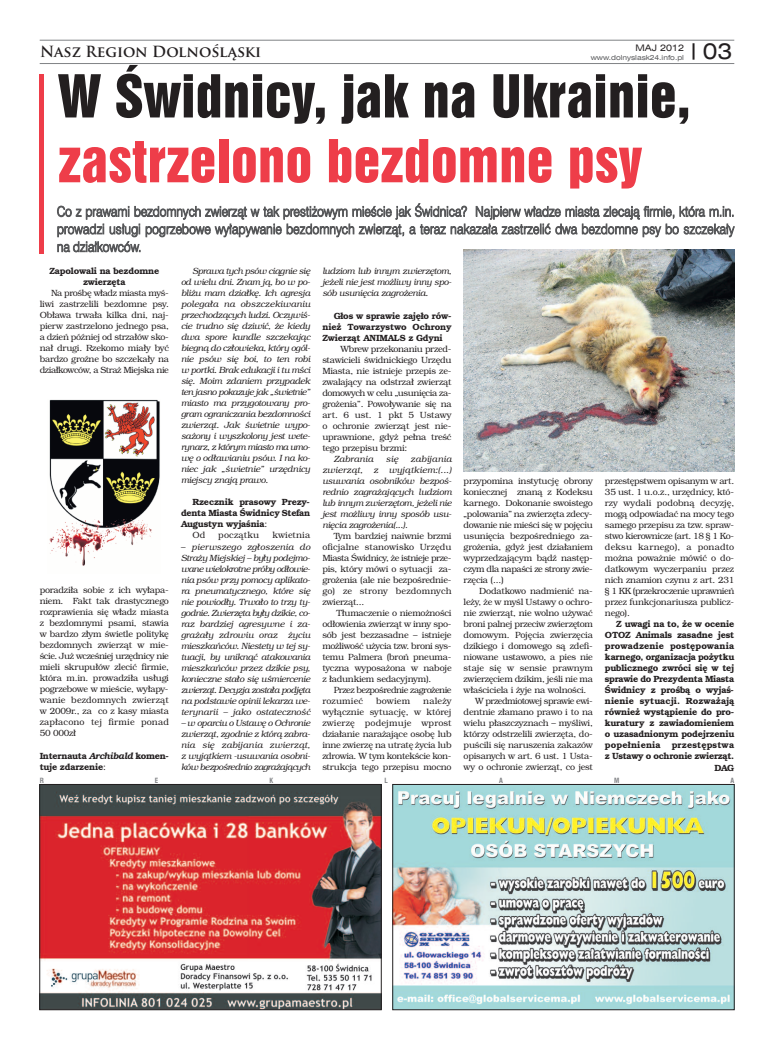
<style>
.page{position:relative;width:774px;height:1049px;background:#fff}
.page>*{position:absolute;margin:0;border:0;box-sizing:border-box;transform-origin:0 0}
.t1{font:54px "Swis 921 EU";letter-spacing:.01em;color:#231f20}
.t2{font:54px "Swis 921 EU";letter-spacing:.01em;color:#ee3d49}
.t3{font:22px "Swis 721 Ex EU";color:#231f20}
.t4{font:700 15px "Trajan Pro";color:#231f20}
.t5{font:13.8px/17.6px "Swis 721 Lt EU";letter-spacing:.005em;color:#57585a;text-align:justify;scale:.87 1}
.t6{font:9px/11px "Te X Gyre Bonum";letter-spacing:-.025em;color:#231f20;text-align:justify}
.t7{font:italic 9px/11px "Te X Gyre Bonum";letter-spacing:-.025em;color:#231f20;text-align:justify}
.t8{font:700 9px/11px "Te X Gyre Bonum";letter-spacing:-.025em;color:#231f20;text-align:center}
.t9{font:9px/11px "Te X Gyre Bonum";letter-spacing:-.055em;color:#231f20}
.t10{font:9px "Te X Gyre Bonum";color:#231f20}
.t11{font:9px "Te X Gyre Bonum";letter-spacing:.015em;color:#231f20}
.t12{font:italic 9px "Te X Gyre Bonum";letter-spacing:.015em;color:#231f20}
.t13{font:9px "Swis 721 Ex EU";color:#231f20}
.t14{font:7px "Swis 721 Ex EU";color:#57585a}
.t15{font:700 7px "Swis 721 Cn EU";color:#808285}
.s1{font-style:italic}
.s2{font-weight:400}
.s3{font-style:normal}
</style>
<div class="page">
<hr style="left:40px;top:63px;width:694px;height:1px;background:#808285">
<hr style="left:40px;top:40px;width:694px;height:1px;background:#808285">
<svg style="left:692px;top:43px;width:2px;height:17px"></svg>
<hr style="left:40px;top:74px;width:4px;height:180px;background:#ee3d49">
<img style="left:464px;top:250px;width:270px;height:221px">
<img style="left:49px;top:399px;width:111px;height:167px">
<img style="left:42px;top:786px;width:337px;height:222px">
<div style="left:40px;top:784px;width:341px;height:226px;border:1px solid #231f20"></div>
<img style="left:395px;top:786px;width:337px;height:222px">
<div style="left:393px;top:784px;width:341px;height:226px;border:1px solid #231f20"></div>
<p class="t14" style="left:591px;top:53px;width:95px">www.dolnyslask24.info.pl</p>
<h2 class="t3" style="left:703px;top:38px;width:31px">03</h2>
<h3 class="t4" style="left:40px;top:46px;width:223px">Nasz Region Dolnośląski</h3>
<p class="t13" style="left:636px;top:42px;width:50px">MAJ 2012</p>
<h1 class="t1" style="left:58px;top:61px;width:634px">W Świdnicy, jak na Ukrainie,</h1>
<h1 class="t2" style="left:58px;top:126px;width:585px">zastrzelono bezdomne psy</h1>
<p class="t5" style="left:57px;top:203px;width:780px">Co z prawami bezdomnych zwierząt w tak prestiżowym mieście jak Świdnica? Najpierw władze miasta zlecają firmie, która m.in. prowadzi usługi pogrzebowe wyłapywanie bezdomnych zwierząt, a teraz nakazała zastrzelić dwa bezdomne psy bo szczekały na działkowców.</p>
<p class="t8" style="left:49px;top:267px;width:111px">Zapolowali na bezdomne zwierzęta</p>
<p class="t6" style="left:40px;top:289px;width:131px;text-indent:11px">Na prośbę władz miasta myś&shy;liwi zastrzelili bezdomne psy.<br>Obława trwała kilka dni, naj&shy;pierw zastrzelono jednego psa, a dzień później od strzałów sko&shy;nał drugi. Rzekomo miały być bardzo groźne bo szczekały na działkowców, a Straż Miejska nie</p>
<p class="t6" style="left:40px;top:586px;width:131px">poradziła sobie z ich wyłapa&shy;niem. Fakt tak drastycznego rozprawienia się władz miasta z bezdomnymi psami, stawia w bardzo złym świetle politykę bezdomnych zwierząt w mie&shy;ście. Już wcześniej urzędnicy nie mieli skrupułów zlecić firmie, która m.in. prowadziła usługi pogrzebowe w mieście, wyłapy&shy;wanie bezdomnych zwierząt w 2009r., za co z kasy miasta zapłacono tej firmie ponad 50 000zł</p>
<p class="t8" style="left:40px;top:751px;width:131px;text-align:left">Internauta <span class="s1">Archibald</span> komen&shy;tuje zdarzenie<span class="s2">:</span></p>
<p class="t7" style="left:181px;top:267px;width:131px;text-indent:11px">Sprawa tych psów ciągnie się od wielu dni. Znam ją, bo w po&shy;bliżu mam działkę. Ich agresja polegała na obszczekiwaniu przechodzących ludzi. Oczywiś&shy;cie trudno się dziwić, że kiedy dwa spore kundle szczekając biegną do człowieka, który ogól&shy;nie psów się boi, to ten robi w portki. Brak edukacji i tu mści się. Moim zdaniem przypadek ten jasno pokazuje jak „świetnie” miasto ma przygotowany pro&shy;gram ograniczania bezdomności zwierząt. Jak świetnie wypo&shy;sażony i wyszkolony jest wete&shy;rynarz, z którym miasto ma umo&shy;wę o odławianiu psów. I na ko&shy;niec jak „świetnie” urzędnicy miejscy znają prawo.</p>
<p class="t8" style="left:192px;top:498px;width:119px">Rzecznik prasowy Prezy-</p>
<p class="t8" style="left:181px;top:509px;width:131px">denta Miasta Świdnicy Stefan</p>
<p class="t8" style="left:181px;top:520px;width:88px">Augustyn wyjaśnia<span class="s2">:</span></p>
<p class="t6" style="left:192px;top:531px;width:14px">Od</p>
<p class="t11" style="left:218px;top:532px;width:42px">początku</p>
<p class="t11" style="left:272px;top:532px;width:39px">kwietnia</p>
<p class="t7" style="left:181px;top:542px;width:131px"><span class="s3">–</span> pierwszego zgłoszenia do Straży Miejskiej – były podejmo&shy;wane wielokrotne próby odłowie&shy;nia psów przy pomocy aplikato&shy;ra pneumatycznego, które się nie powiodły. Trwało to trzy ty&shy;godnie. Zwierzęta były dzikie, co&shy;raz bardziej agresywne i za&shy;grażały zdrowiu oraz życiu mieszkańców. Niestety w tej sy&shy;tuacji, by uniknąć atakowania mieszkańców przez dzikie psy, konieczne stało się uśmiercenie zwierząt. Decyzja została podjęta na podstawie opinii lekarza we&shy;terynarii – jako ostateczność</p>
<p class="t7" style="left:181px;top:718px;width:131px">– w oparciu o Ustawę o Ochronie zwierząt, zgodnie z którą zabra&shy;nia się zabijania zwierząt, z wyjątkiem -usuwania osobni&shy;ków bezpośrednio zagrażających</p>
<p class="t7" style="left:322px;top:267px;width:131px">ludziom lub innym zwierzętom, jeżeli nie jest możliwy inny spo&shy;sób usunięcia zagrożenia.</p>
<p class="t8" style="left:322px;top:311px;width:131px;text-align:justify;text-indent:11px">Głos w sprawie zajęło rów&shy;nież Towarzystwo Ochrony Zwierząt ANIMALS z Gdyni</p>
<p class="t6" style="left:322px;top:344px;width:131px;text-indent:18px">Wbrew przekonaniu przed&shy;stawicieli świdnickiego Urzędu Miasta, nie istnieje przepis ze&shy;zwalający na odstrzał zwierząt domowych w celu „usunięcia za&shy;grożenia”. Powoływanie się na art. 6 ust. 1 pkt 5 Ustawy o ochronie zwierząt jest nie&shy;uprawnione, gdyż pełna treść tego przepisu brzmi:</p>
<p class="t12" style="left:334px;top:455px;width:41px">Zabrania</p>
<p class="t7" style="left:386px;top:454px;width:14px">się</p>
<p class="t7" style="left:322px;top:454px;width:131px;text-indent:88px">zabijania zwierząt, z wyjątkiem:(...) usuwania osobników bezpoś&shy;rednio zagrażających ludziom lub innym zwierzętom, jeżeli nie jest możliwy inny sposób usu&shy;nięcia zagrożenia(...)<span class="s3">.</span></p>
<p class="t6" style="left:322px;top:531px;width:131px;text-indent:11px">Tym bardziej naiwnie brzmi oficjalne stanowisko Urzędu Miasta Świdnicy, że istnieje prze&shy;pis, który mówi o sytuacji za&shy;grożenia (ale nie bezpośrednie&shy;go) ze strony bezdomnych zwierząt...</p>
<p class="t6" style="left:322px;top:608px;width:131px;text-indent:14px">Tłumaczenie o niemożności odłowienia zwierząt w inny spo&shy;sób jest bezzasadne – istnieje możliwość użycia tzw. broni sys&shy;temu Palmera (broń pneuma&shy;tyczna wyposażona w naboje z ładunkiem sedacyjnym).</p>
<p class="t9" style="left:322px;top:685px;width:131px;text-indent:11px">Przez bezpośrednie zagrożenie rozumieć</p>
<p class="t6" style="left:322px;top:696px;width:131px;text-indent:101px">należy wyłącznie sytuację, w której zwierzę podejmuje wprost działanie narażające osobę lub inne zwierzę na utratę życia lub zdrowia. W tym kontekście kon&shy;strukcja tego przepisu mocno</p>
<p class="t6" style="left:376px;top:696px;width:35px">bowiem</p>
<p class="t6" style="left:464px;top:476px;width:131px">przypomina instytucję obrony koniecznej znaną z Kodeksu karnego. Dokonanie swoistego „polowania” na zwierzęta zdecy&shy;dowanie nie mieści się w pojęciu usunięcia bezpośredniego za&shy;grożenia, gdyż jest działaniem wyprzedzającym bądź następ&shy;czym dla napaści ze strony zwie&shy;rzęcia (...)</p>
<p class="t6" style="left:479px;top:586px;width:115px">Dodatkowo nadmienić na-</p>
<p class="t6" style="left:464px;top:597px;width:131px">leży, że w myśl Ustawy o ochro-</p>
<p class="t6" style="left:464px;top:608px;width:131px">nie zwierząt, nie wolno używać</p>
<p class="t6" style="left:464px;top:619px;width:131px">broni palnej przeciw zwierzętom</p>
<p class="t6" style="left:464px;top:630px;width:131px">domowym. Pojęcia zwierzęcia</p>
<p class="t6" style="left:464px;top:641px;width:131px">dzikiego i domowego są zdefi-</p>
<p class="t6" style="left:464px;top:652px;width:131px">niowane ustawowo, a pies nie</p>
<p class="t10" style="left:464px;top:665px;width:131px">staje się w sensie prawnym</p>
<p class="t6" style="left:464px;top:674px;width:131px">zwierzęciem dzikim, jeśli nie ma</p>
<p class="t6" style="left:464px;top:685px;width:124px">właściciela i żyje na wolności.</p>
<p class="t9" style="left:475px;top:696px;width:119px">W przedmiotowej sprawie ewi-</p>
<p class="t6" style="left:464px;top:707px;width:131px">dentnie złamano prawo i to na</p>
<p class="t6" style="left:464px;top:718px;width:131px">wielu płaszczyznach – myśliwi,</p>
<p class="t6" style="left:464px;top:729px;width:131px">którzy odstrzelili zwierzęta, do-</p>
<p class="t6" style="left:464px;top:740px;width:131px">puścili się naruszenia zakazów</p>
<p class="t6" style="left:464px;top:751px;width:131px">opisanych w art. 6 ust. 1 Usta-</p>
<p class="t6" style="left:464px;top:762px;width:131px">wy o ochronie zwierząt, co jest</p>
<p class="t6" style="left:605px;top:476px;width:131px">przestępstwem opisanym w art.<br>35 ust. 1 u.o.z., urzędnicy, któ&shy;rzy wydali podobną decyzję, mogą odpowiadać na mocy tego samego przepisu za tzw. spraw&shy;stwo kierownicze (art. 18 § 1 Ko&shy;deksu karnego), a ponadto można poważnie mówić o do&shy;datkowym wyczerpaniu przez nich znamion czynu z art. 231 § 1 KK (przekroczenie uprawnień przez funkcjonariusza publicz&shy;nego).</p>
<p class="t8" style="left:605px;top:620px;width:131px;text-align:right">Z uwagi na to, że w ocenie<br>OTOZ Animals zasadne jest prowadzenie postępowania karnego, organizacja pożytku publicznego zwróci się w tej sprawie do Prezydenta Miasta<br>Świdnicy z prośbą o wyjaś&shy;nienie sytuacji. Rozważają również wystąpienie do pro&shy;kuratury z zawiadomieniem o uzasadnionym podejrzeniu popełnienia przestępstwa z Ustawy o ochronie zwierząt.<br>DAG</p>
<p class="t15" style="left:40px;top:776px;width:6px">R</p>
<p class="t15" style="left:155px;top:776px;width:5px">E</p>
<p class="t15" style="left:269px;top:776px;width:5px">K</p>
<p class="t15" style="left:384px;top:776px;width:5px">L</p>
<p class="t15" style="left:499px;top:776px;width:5px">A</p>
<p class="t15" style="left:614px;top:776px;width:7px">M</p>
<p class="t15" style="left:730px;top:776px;width:5px">A</p>
</div>
